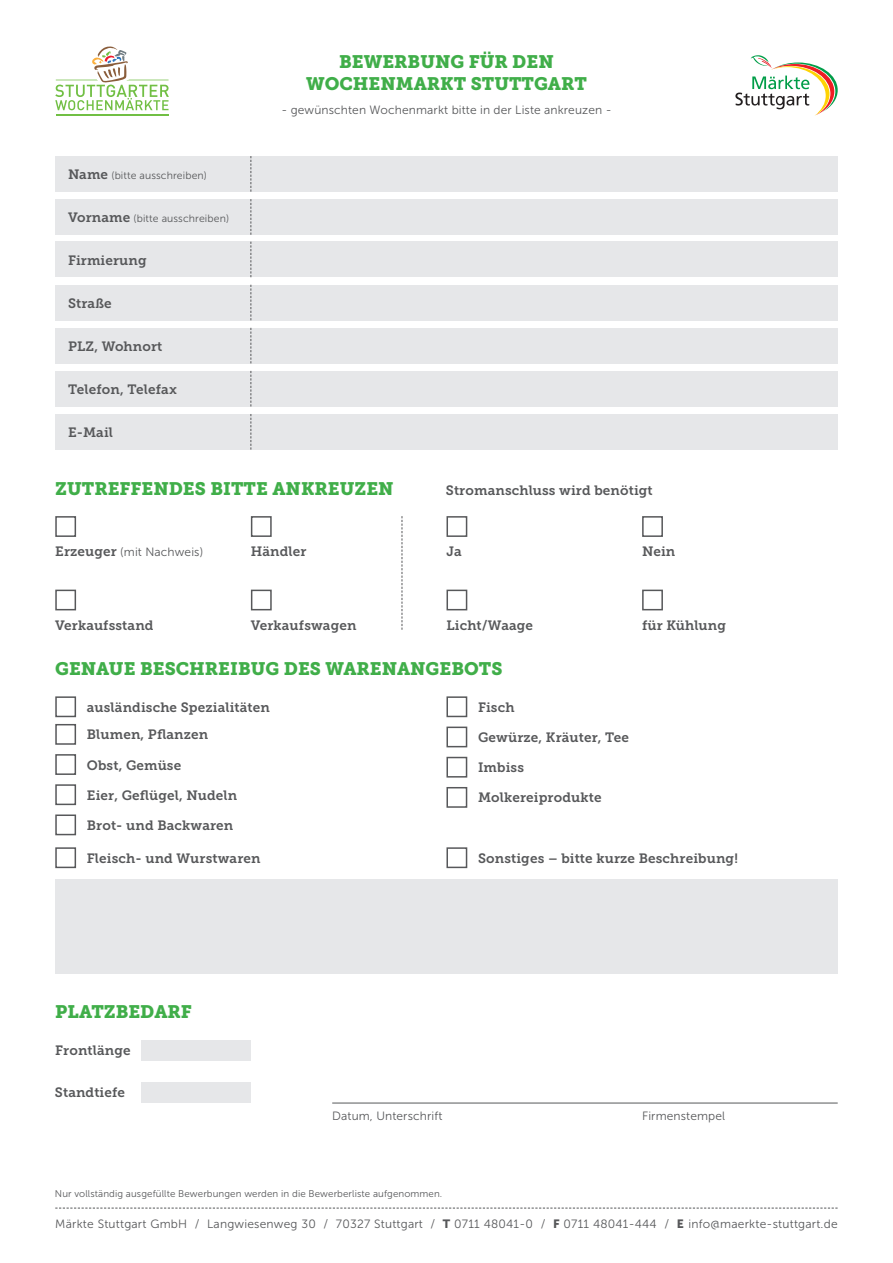
<style>
.page{position:relative;width:893px;height:1263px;background:#fff}
.page>*{position:absolute;margin:0;border:0;box-sizing:border-box;transform-origin:0 0}
.t1{font:18px/21.6px "Museo Slab 900";color:#40ae49;text-align:center}
.t2{font:13.5px "Museo Slab 700";letter-spacing:.01em;color:#57585a}
.t3{font:12px "Museo Sans 300";letter-spacing:.01em;color:#57585a}
.t4{font:10.5px "Museo Sans 300";letter-spacing:.01em;color:#57585a}
.t5{font:9.75px "Museo Sans 300";letter-spacing:.01em;color:#57585a}
.s1{font-family:"Museo Slab 700";font-size:13.5px}
.s2{font-family:"Museo Sans 900"}
</style>
<div class="page">
<svg style="left:735px;top:55px;width:103px;height:61px"></svg>
<div style="left:55px;top:516px;width:21px;height:21px;border:2px solid #57585a"></div>
<div style="left:55px;top:696px;width:21px;height:21px;border:2px solid #57585a"></div>
<div style="left:55px;top:784px;width:21px;height:21px;border:2px solid #57585a"></div>
<div style="left:141px;top:1040px;width:110px;height:20px;background:#e6e7e9"></div>
<div style="left:141px;top:1082px;width:109px;height:21px;background:#e6e7e9"></div>
<div style="left:55px;top:847px;width:21px;height:21px;border:2px solid #57585a"></div>
<div style="left:55px;top:724px;width:21px;height:21px;border:2px solid #57585a"></div>
<div style="left:446px;top:696px;width:21px;height:21px;border:2px solid #57585a"></div>
<div style="left:55px;top:754px;width:21px;height:21px;border:2px solid #57585a"></div>
<div style="left:446px;top:727px;width:21px;height:20px;border:2px solid #57585a"></div>
<div style="left:55px;top:814px;width:21px;height:21px;border:2px solid #57585a"></div>
<div style="left:446px;top:757px;width:21px;height:20px;border:2px solid #57585a"></div>
<div style="left:446px;top:847px;width:21px;height:21px;border:2px solid #57585a"></div>
<div style="left:446px;top:787px;width:21px;height:21px;border:2px solid #57585a"></div>
<div style="left:251px;top:516px;width:21px;height:21px;border:2px solid #57585a"></div>
<div style="left:55px;top:590px;width:21px;height:20px;border:2px solid #57585a"></div>
<div style="left:251px;top:590px;width:21px;height:20px;border:2px solid #57585a"></div>
<div style="left:642px;top:590px;width:21px;height:20px;border:2px solid #57585a"></div>
<div style="left:446px;top:590px;width:21px;height:20px;border:2px solid #57585a"></div>
<div style="left:446px;top:516px;width:21px;height:21px;border:2px solid #57585a"></div>
<div style="left:642px;top:516px;width:21px;height:21px;border:2px solid #57585a"></div>
<div style="left:55px;top:879px;width:783px;height:94px;background:#e6e7e9"></div>
<svg style="left:55px;top:1208px;width:783px;height:1px"></svg>
<hr style="left:332px;top:1103px;width:506px;height:1px;background:#57585a">
<svg style="left:402px;top:516px;width:1px;height:114px"></svg>
<div style="left:55px;top:156px;width:196px;height:36px;background:#e6e7e9"></div>
<div style="left:251px;top:156px;width:587px;height:36px;background:#e6e7e9"></div>
<div style="left:55px;top:199px;width:196px;height:36px;background:#e6e7e9"></div>
<div style="left:251px;top:199px;width:587px;height:36px;background:#e6e7e9"></div>
<div style="left:55px;top:242px;width:196px;height:35px;background:#e6e7e9"></div>
<div style="left:251px;top:242px;width:587px;height:35px;background:#e6e7e9"></div>
<div style="left:55px;top:285px;width:196px;height:35px;background:#e6e7e9"></div>
<div style="left:251px;top:285px;width:587px;height:35px;background:#e6e7e9"></div>
<div style="left:55px;top:328px;width:196px;height:35px;background:#e6e7e9"></div>
<div style="left:251px;top:328px;width:587px;height:35px;background:#e6e7e9"></div>
<div style="left:55px;top:371px;width:196px;height:35px;background:#e6e7e9"></div>
<div style="left:251px;top:371px;width:587px;height:35px;background:#e6e7e9"></div>
<div style="left:55px;top:414px;width:196px;height:36px;background:#e6e7e9"></div>
<div style="left:251px;top:414px;width:587px;height:36px;background:#e6e7e9"></div>
<svg style="left:250px;top:156px;width:1px;height:36px"></svg>
<svg style="left:250px;top:199px;width:1px;height:36px"></svg>
<svg style="left:250px;top:242px;width:1px;height:35px"></svg>
<svg style="left:250px;top:285px;width:1px;height:35px"></svg>
<svg style="left:250px;top:328px;width:1px;height:35px"></svg>
<svg style="left:250px;top:371px;width:1px;height:35px"></svg>
<svg style="left:250px;top:414px;width:1px;height:36px"></svg>
<hr style="left:56px;top:114px;width:113px;height:1px;background:#71bf44">
<hr style="left:56px;top:115px;width:113px;height:1px;background:#71bf44">
<svg style="left:55px;top:47px;width:114px;height:63px"></svg>
<p class="t4" style="left:68px;top:170px;width:140px"><span class="s1">Name</span> (bitte ausschreiben)</p>
<p class="t4" style="left:68px;top:213px;width:163px"><span class="s1">Vorname</span> (bitte ausschreiben)</p>
<p class="t2" style="left:68px;top:252px;width:80px">Firmierung</p>
<p class="t2" style="left:68px;top:295px;width:45px">Straße</p>
<p class="t2" style="left:68px;top:338px;width:96px">PLZ, Wohnort</p>
<p class="t2" style="left:68px;top:381px;width:110px">Telefon, Telefax</p>
<p class="t2" style="left:68px;top:424px;width:46px">E-Mail</p>
<h1 class="t1" style="left:306px;top:51px;width:282px">BEWERBUNG FÜR DEN<br>WOCHENMARKT STUTTGART</h1>
<p class="t3" style="left:281px;top:104px;width:332px">- gewünschten Wochenmarkt bitte in der Liste ankreuzen -</p>
<h1 class="t1" style="left:55px;top:478px;width:340px">ZUTREFFENDES BITTE ANKREUZEN</h1>
<p class="t2" style="left:446px;top:483px;width:208px">Stromanschluss wird benötigt</p>
<p class="t3" style="left:55px;top:546px;width:149px"><span class="s1">Erzeuger</span> (mit Nachweis)</p>
<p class="t2" style="left:251px;top:544px;width:57px">Händler</p>
<p class="t2" style="left:446px;top:544px;width:17px">Ja</p>
<p class="t2" style="left:642px;top:544px;width:35px">Nein</p>
<p class="t2" style="left:55px;top:617px;width:100px">Verkaufsstand</p>
<p class="t2" style="left:251px;top:617px;width:107px">Verkaufswagen</p>
<p class="t2" style="left:446px;top:617px;width:88px">Licht/Waage</p>
<p class="t2" style="left:642px;top:617px;width:85px">für Kühlung</p>
<h1 class="t1" style="left:55px;top:658px;width:449px">GENAUE BESCHREIBUG DES WARENANGEBOTS</h1>
<p class="t2" style="left:87px;top:699px;width:184px">ausländische Spezialitäten</p>
<p class="t2" style="left:87px;top:727px;width:123px">Blumen, Pflanzen</p>
<p class="t2" style="left:87px;top:757px;width:96px">Obst, Gemüse</p>
<p class="t2" style="left:87px;top:787px;width:152px">Eier, Geflügel, Nudeln</p>
<p class="t2" style="left:87px;top:818px;width:148px">Brot- und Backwaren</p>
<p class="t2" style="left:87px;top:850px;width:175px">Fleisch- und Wurstwaren</p>
<h1 class="t1" style="left:55px;top:1001px;width:138px">PLATZBEDARF</h1>
<p class="t2" style="left:55px;top:1043px;width:77px">Frontlänge</p>
<p class="t2" style="left:55px;top:1085px;width:72px">Standtiefe</p>
<p class="t2" style="left:478px;top:699px;width:38px">Fisch</p>
<p class="t2" style="left:478px;top:730px;width:153px">Gewürze, Kräuter, Tee</p>
<p class="t2" style="left:478px;top:760px;width:47px">Imbiss</p>
<p class="t2" style="left:478px;top:790px;width:125px">Molkereiprodukte</p>
<p class="t2" style="left:478px;top:850px;width:261px">Sonstiges – bitte kurze Beschreibung!</p>
<p class="t3" style="left:332px;top:1109px;width:112px">Datum, Unterschrift</p>
<p class="t3" style="left:642px;top:1109px;width:85px">Firmenstempel</p>
<p class="t5" style="left:55px;top:1188px;width:389px">Nur vollständig ausgefüllte Bewerbungen werden in die Bewerberliste aufgenommen.</p>
<p class="t3" style="left:55px;top:1217px;width:784px">Märkte Stuttgart GmbH / Langwiesenweg 30 / 70327 Stuttgart / <span class="s2">T</span> 0711 48041-0 / <span class="s2">F</span> 0711 48041-444 / <span class="s2">E</span> info@maerkte-stuttgart.de</p>
</div>
